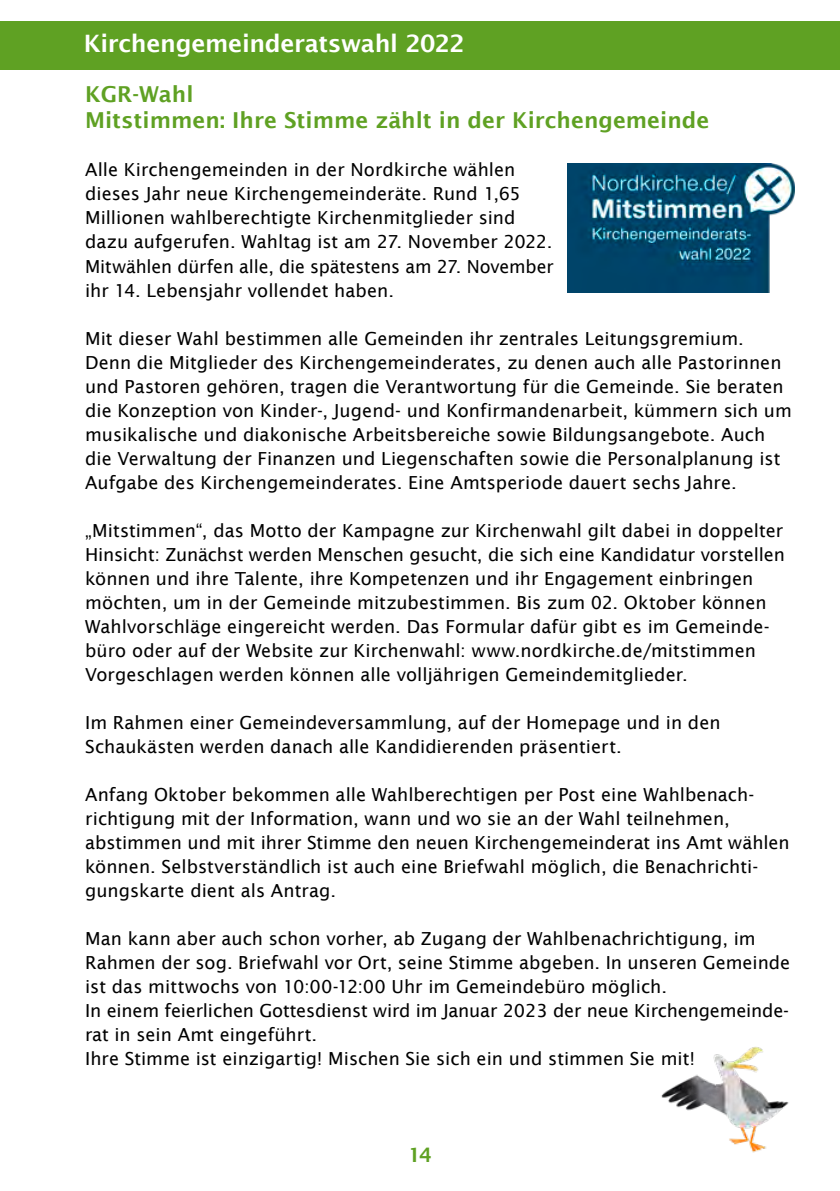
<style>
.page{position:relative;width:840px;height:1191px;background:#fff}
.page>*{position:absolute;margin:0;border:0;box-sizing:border-box;transform-origin:0 0}
.t1{font:600 24px "Lucida Sans";letter-spacing:-.015em;color:#fff}
.t2{font:600 22px/26.4px "Lucida Sans";color:#5fa123}
.t3{font:600 20px "Lucida Sans";color:#5fa123}
.t4{font:18px/24px "Lucida Sans";letter-spacing:.005em;color:#000}
</style>
<div class="page">
<div style="left:0;top:21px;width:839px;height:48px;background:#5fa123"></div>
<img style="left:567px;top:163px;width:227px;height:130px">
<img style="left:661px;top:1046px;width:128px;height:107px">
<h1 class="t1" style="left:84px;top:30px;width:382px">Kirchengemeinderatswahl 2022</h1>
<p class="t2" style="left:85px;top:81px;width:625px">KGR-Wahl<br>Mitstimmen: Ihre Stimme zählt in der Kirchengemeinde</p>
<p class="t4" style="left:85px;top:158px;width:469px">Alle Kirchengemeinden in der Nordkirche wählen dieses Jahr neue Kirchengemeinderäte. Rund 1,65<br>Millionen wahlberechtigte Kirchenmitglieder sind dazu aufgerufen. Wahltag ist am 27. November 2022.<br>Mitwählen dürfen alle, die spätestens am 27. November ihr 14. Lebensjahr vollendet haben.</p>
<p class="t4" style="left:85px;top:326px;width:707px">Mit dieser Wahl bestimmen alle Gemeinden ihr zentrales Leitungsgremium.<br>Denn die Mitglieder des Kirchengemeinderates, zu denen auch alle Pastorinnen und Pastoren gehören, tragen die Verantwortung für die Gemeinde. Sie beraten die Konzeption von Kinder-, Jugend- und Konfirmandenarbeit, kümmern sich um musikalische und diakonische Arbeitsbereiche sowie Bildungsangebote. Auch die Verwaltung der Finanzen und Liegenschaften sowie die Personalplanung ist Aufgabe des Kirchengemeinderates. Eine Amtsperiode dauert sechs Jahre.</p>
<p class="t4" style="left:85px;top:518px;width:700px">„Mitstimmen“, das Motto der Kampagne zur Kirchenwahl gilt dabei in doppelter Hinsicht: Zunächst werden Menschen gesucht, die sich eine Kandidatur vorstellen können und ihre Talente, ihre Kompetenzen und ihr Engagement einbringen möchten, um in der Gemeinde mitzubestimmen. Bis zum 02. Oktober können Wahlvorschläge eingereicht werden. Das Formular dafür gibt es im Gemeinde&shy;büro oder auf der Website zur Kirchenwahl: www.nordkirche.de/mitstimmen Vorgeschlagen werden können alle volljährigen Gemeindemitglieder.</p>
<p class="t4" style="left:85px;top:710px;width:636px">Im Rahmen einer Gemeindeversammlung, auf der Homepage und in den<br>Schaukästen werden danach alle Kandidierenden präsentiert.</p>
<p class="t4" style="left:85px;top:782px;width:705px">Anfang Oktober bekommen alle Wahlberechtigen per Post eine Wahlbenach&shy;richtigung mit der Information, wann und wo sie an der Wahl teilnehmen, abstimmen und mit ihrer Stimme den neuen Kirchengemeinderat ins Amt wählen können. Selbstverständlich ist auch eine Briefwahl möglich, die Benachrichti&shy;gungskarte dient als Antrag.</p>
<p class="t4" style="left:85px;top:926px;width:706px">Man kann aber auch schon vorher, ab Zugang der Wahlbenachrichtigung, im Rahmen der sog. Briefwahl vor Ort, seine Stimme abgeben. In unseren Gemeinde ist das mittwochs von 10:00-12:00 Uhr im Gemeindebüro möglich.<br>In einem feierlichen Gottesdienst wird im Januar 2023 der neue Kirchengemeinde&shy;rat in sein Amt eingeführt.<br>Ihre Stimme ist einzigartig! Mischen Sie sich ein und stimmen Sie mit!</p>
<p class="t3" style="left:408px;top:1143px;width:25px">14</p>
</div>
